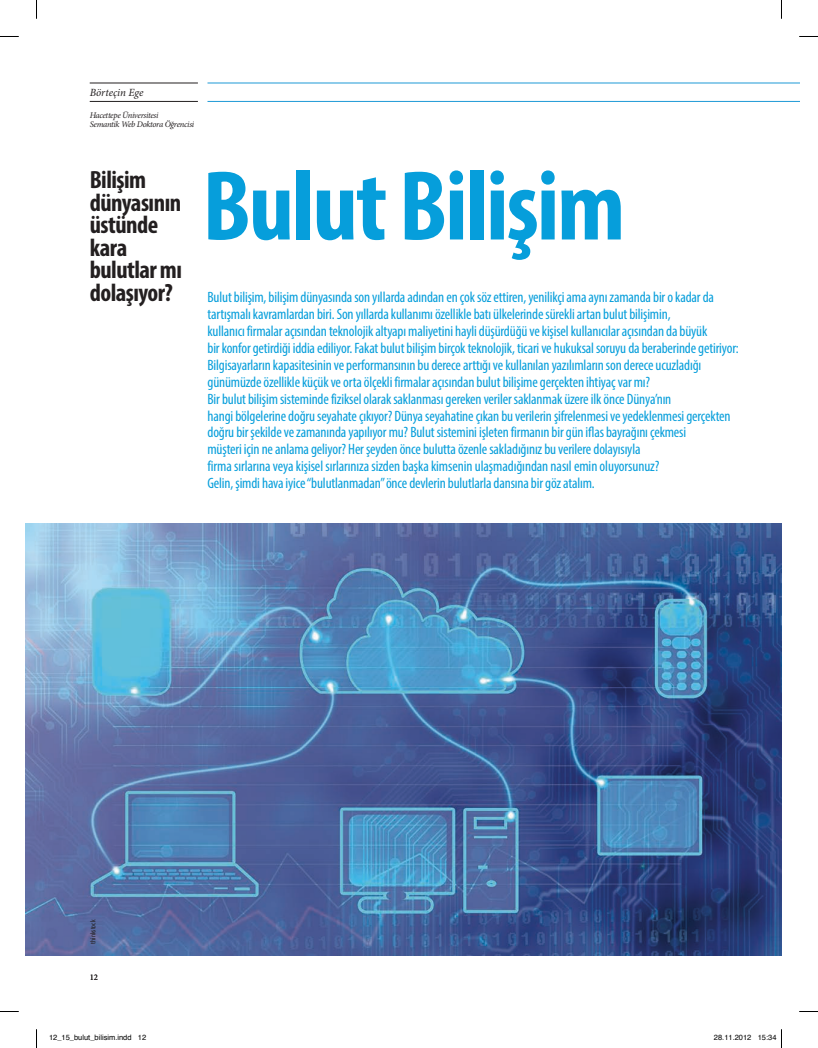
<style>
.page{position:relative;width:818px;height:1048px;background:#fff}
.page>*{position:absolute;margin:0;border:0;box-sizing:border-box;transform-origin:0 0}
.t1{font:700 condensed 100px "Myriad Pro";letter-spacing:-.02em;color:#069edb}
.t2{font:700 condensed 25px/22.5px "Myriad Pro";letter-spacing:-.02em;color:#231f20}
.t3{font:condensed 15px/16.9px "Myriad Pro";letter-spacing:-.01em;color:#069edb}
.t4{font:italic 11px "Minion Pro";letter-spacing:-.005em;color:#231f20}
.t5{font:italic 8.62px/8.6px "Minion Pro";letter-spacing:-.035em;color:#231f20}
.t6{font:8.62px "Minion Pro";color:#231f20}
.t7{font:7.5px "Helvetica";color:#000}
.t8{font:condensed 7.5px "Myriad Pro";color:#231f20}
</style>
<div class="page">
<hr style="left:90px;top:101px;width:108px;height:1px;background:#231f20">
<hr style="left:90px;top:83px;width:108px;height:1px;background:#231f20">
<hr style="left:207px;top:101px;width:591px;height:1px;background:#1d99d6">
<hr style="left:207px;top:83px;width:591px;height:1px;background:#1d99d6">
<img style="left:26px;top:524px;width:755px;height:431px">
<svg style="left:0;top:36px;width:19px;height:1px"></svg>
<svg style="left:799px;top:36px;width:18px;height:1px"></svg>
<svg style="left:0;top:1011px;width:19px;height:1px"></svg>
<svg style="left:799px;top:1011px;width:18px;height:1px"></svg>
<svg style="left:36px;top:0;width:1px;height:19px"></svg>
<svg style="left:36px;top:1029px;width:1px;height:18px"></svg>
<p class="t4" style="left:90px;top:85px;width:55px">Börteçin Ege</p>
<p class="t5" style="left:90px;top:111px;width:106px">Hacettepe Üniversitesi<br>Semantik Web Doktora Öğrencisi</p>
<h2 class="t2" style="left:90px;top:168px;width:94px">Bilişim dünyasının üstünde kara bulutlar mı dolaşıyor?</h2>
<h1 class="t1" style="left:202px;top:144px;width:424px">Bulut Bilişim</h1>
<p class="t3" style="left:207px;top:289px;width:532px">Bulut bilişim, bilişim dünyasında son yıllarda adından en çok söz ettiren, yenilikçi ama aynı zamanda bir o kadar da tartışmalı kavramlardan biri. Son yıllarda kullanımı özellikle batı ülkelerinde sürekli artan bulut bilişimin,<br>kullanıcı firmalar açısından teknolojik altyapı maliyetini hayli düşürdüğü ve kişisel kullanıcılar açısından da büyük<br>bir konfor getirdiği iddia ediliyor. Fakat bulut bilişim birçok teknolojik, ticari ve hukuksal soruyu da beraberinde getiriyor:<br>Bilgisayarların kapasitesinin ve performansının bu derece arttığı ve kullanılan yazılımların son derece ucuzladığı günümüzde özellikle küçük ve orta ölçekli firmalar açısından bulut bilişime gerçekten ihtiyaç var mı?<br>Bir bulut bilişim sisteminde fiziksel olarak saklanması gereken veriler saklanmak üzere ilk önce Dünya’nın<br>hangi bölgelerine doğru seyahate çıkıyor? Dünya seyahatine çıkan bu verilerin şifrelenmesi ve yedeklenmesi gerçekten doğru bir şekilde ve zamanında yapılıyor mu? Bulut sistemini işleten firmanın bir gün iflas bayrağını çekmesi<br>müşteri için ne anlama geliyor? Her şeyden önce bulutta özenle sakladığınız bu verilere dolayısıyla<br>firma sırlarına veya kişisel sırlarınıza sizden başka kimsenin ulaşmadığından nasıl emin oluyorsunuz?<br>Gelin, şimdi hava iyice “bulutlanmadan” önce devlerin bulutlarla dansına bir göz atalım.</p>
<p class="t8" style="left:88px;top:943px;width:25px;rotate:-90deg">thinkstock</p>
<p class="t6" style="left:90px;top:971px;width:10px">12</p>
<p class="t7" style="left:49px;top:1031px;width:99px">12_15_bulut_bilisim.indd 12</p>
<p class="t7" style="left:713px;top:1031px;width:64px">28.11.2012 15:34</p>
</div>
